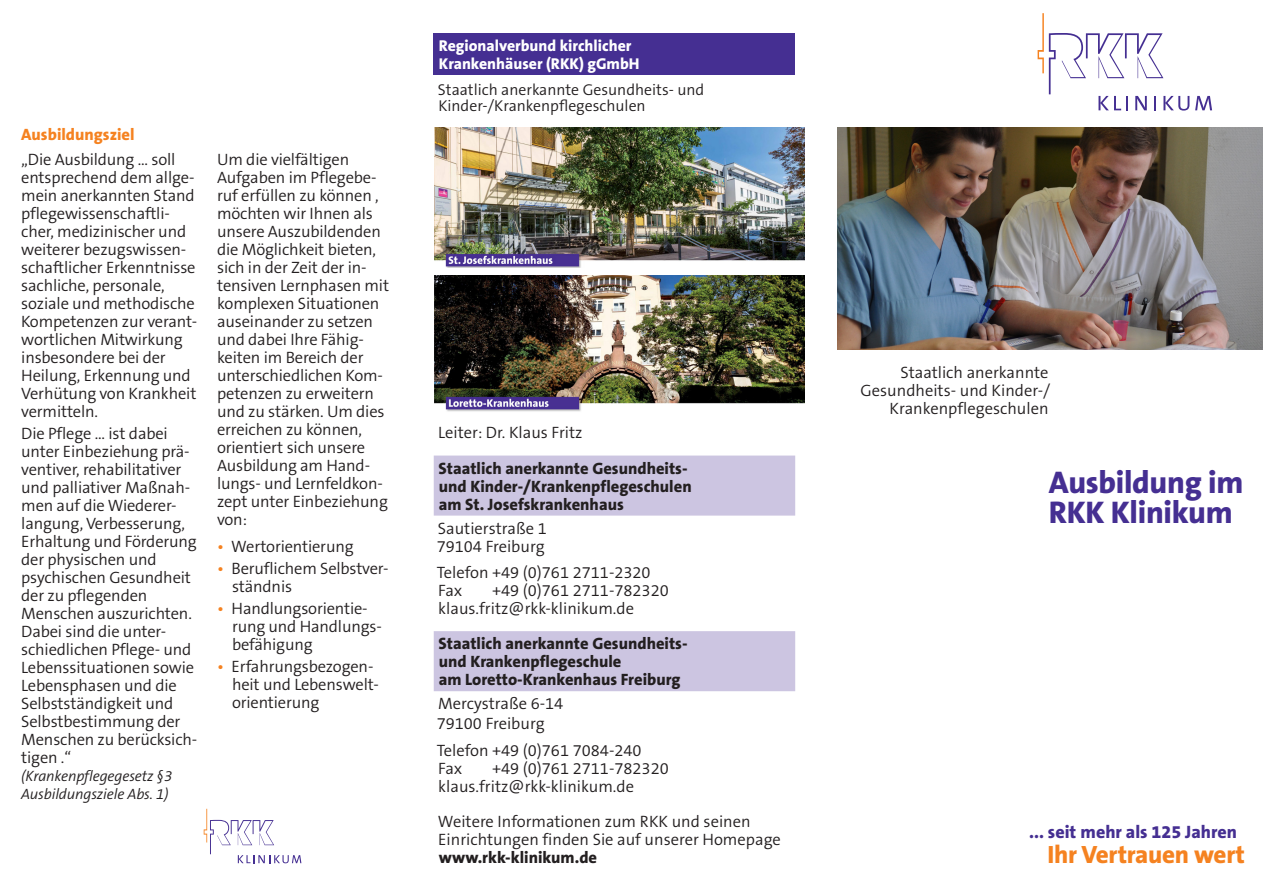
<style>
.page{position:relative;width:1263px;height:893px;background:#fff}
.page>*{position:absolute;margin:0;border:0;box-sizing:border-box;transform-origin:0 0}
.t1{font:800 31.5px/30px "The Sans B8";letter-spacing:-.01em;color:#452f92}
.t2{font:800 25.2px "The Sans B8";letter-spacing:-.01em;color:#f58220}
.t3{font:800 18px "The Sans B8";color:#452f92}
.Fliesstext{font:300 16.5px/18px "The Sans B4";letter-spacing:-.01em;color:#231f20}
.Fliesstext-2{font:800 16.5px/18px "The Sans B8";color:#231f20}
.t4{font:800 16.5px "The Sans B8";color:#f58220}
.Fliesstext-3{font:300 15.75px/15.8px "The Sans B4";color:#231f20}
.Fliesstext-4{font:800 15.75px/18px "The Sans B8";color:#fff}
.t5{font:italic 300 15px/18px "The Sans B4";letter-spacing:-.01em;color:#231f20}
.s1{font-family:"The Sans B5 Plain";font-weight:400;color:#f58220}
.s2{font-family:"The Sans B8";font-weight:800}
</style>
<div class="page">
<img style="left:838px;top:128px;width:425px;height:221px">
<svg style="left:1037px;top:13px;width:152px;height:98px"></svg>
<svg style="left:1195px;top:96px;width:17px;height:14px"></svg>
<svg style="left:204px;top:809px;width:97px;height:54px"></svg>
<div style="left:434px;top:33px;width:361px;height:42px;background:#452f92"></div>
<img style="left:434px;top:276px;width:370px;height:136px">
<img style="left:434px;top:128px;width:370px;height:139px">
<svg style="left:434px;top:456px;width:361px;height:235px;fill:#ccc5e1"></svg>
<p class="t4" style="left:21px;top:125px;width:115px">Ausbildungsziel</p>
<p class="Fliesstext" style="left:21px;top:151px;width:177px">„Die Ausbildung ... soll entsprechend dem allge&shy;mein anerkannten Stand pflegewissenschaftli&shy;cher, medizinischer und weiterer bezugswissen&shy;schaftlicher Erkenntnisse sachliche, personale, soziale und methodische<br>Kompetenzen zur verant&shy;wortlichen Mitwirkung insbesondere bei der<br>Heilung, Erkennung und<br>Verhütung von Krankheit vermitteln.</p>
<p class="Fliesstext" style="left:21px;top:425px;width:177px">Die Pflege ... ist dabei unter Einbeziehung prä&shy;ventiver, rehabilitativer und palliativer Maßnah&shy;men auf die Wiederer&shy;langung, Verbesserung,<br>Erhaltung und Förderung der physischen und psychischen Gesundheit der zu pflegenden<br>Menschen auszurichten.<br>Dabei sind die unter&shy;schiedlichen Pflege- und<br>Lebenssituationen sowie<br>Lebensphasen und die<br>Selbstständigkeit und<br>Selbstbestimmung der<br>Menschen zu berücksich&shy;tigen .“</p>
<p class="t5" style="left:21px;top:768px;width:152px">(Krankenpflegegesetz §3<br>Ausbildungsziele Abs. 1)</p>
<p class="Fliesstext" style="left:217px;top:151px;width:173px">Um die vielfältigen<br>Aufgaben im Pflegebe&shy;ruf erfüllen zu können , möchten wir Ihnen als unsere Auszubildenden die Möglichkeit bieten, sich in der Zeit der in&shy;tensiven Lernphasen mit komplexen Situationen auseinander zu setzen und dabei Ihre Fähig&shy;keiten im Bereich der unterschiedlichen Kom&shy;petenzen zu erweitern und zu stärken. Um dies erreichen zu können, orientiert sich unsere<br>Ausbildung am Hand&shy;lungs- und Lernfeldkon&shy;zept unter Einbeziehung von:</p>
<p class="Fliesstext" style="left:217px;top:538px;width:138px"><span class="s1">•</span> Wertorientierung</p>
<p class="Fliesstext" style="left:232px;top:560px;width:158px;text-indent:-15px"><span class="s1">•</span> Beruflichem Selbstver&shy;ständnis</p>
<p class="Fliesstext" style="left:232px;top:600px;width:151px;text-indent:-15px"><span class="s1">•</span> Handlungsorientie&shy;rung und Handlungs&shy;befähigung</p>
<p class="Fliesstext" style="left:232px;top:658px;width:148px;text-indent:-15px"><span class="s1">•</span> Erfahrungsbezogen&shy;heit und Lebenswelt&shy;orientierung</p>
<p class="Fliesstext-4" style="left:439px;top:37px;width:202px">Regionalverbund kirchlicher<br>Krankenhäuser (RKK) gGmbH</p>
<p class="Fliesstext-3" style="left:438px;top:82px;width:268px">Staatlich anerkannte Gesundheits- und<br>Kinder-/Krankenpflegeschulen</p>
<p class="Fliesstext" style="left:438px;top:424px;width:146px">Leiter: Dr. Klaus Fritz</p>
<p class="Fliesstext-2" style="left:439px;top:459px;width:255px">Staatlich anerkannte Gesundheits&shy;und Kinder-/Krankenpflegeschulen am St. Josefskrankenhaus</p>
<p class="Fliesstext" style="left:437px;top:520px;width:112px">Sautierstraße 1<br>79104 Freiburg</p>
<p class="Fliesstext" style="left:437px;top:564px;width:215px">Telefon +49 (0)761 2711-2320</p>
<p class="Fliesstext" style="left:438px;top:582px;width:26px">Fax</p>
<p class="Fliesstext" style="left:438px;top:582px;width:232px;text-indent:54px">+49 (0)761 2711-782320 klaus.fritz@rkk-klinikum.de</p>
<p class="Fliesstext-2" style="left:439px;top:635px;width:250px">Staatlich anerkannte Gesundheits&shy;und Krankenpflegeschule<br>am Loretto-Krankenhaus Freiburg</p>
<p class="Fliesstext" style="left:437px;top:694px;width:128px;line-height:19.8px">Mercystraße 6-14<br>79100 Freiburg</p>
<p class="Fliesstext" style="left:437px;top:742px;width:206px">Telefon +49 (0)761 7084-240<br>Fax</p>
<p class="Fliesstext" style="left:438px;top:760px;width:232px;text-indent:54px">+49 (0)761 2711-782320 klaus.fritz@rkk-klinikum.de</p>
<p class="Fliesstext" style="left:438px;top:813px;width:344px">Weitere Informationen zum RKK und seinen<br>Einrichtungen finden Sie auf unserer Homepage <span class="s2">www.rkk-klinikum.de</span></p>
<p class="Fliesstext" style="left:861px;top:364px;width:191px;text-align:right">Staatlich anerkannte<br>Gesundheits- und Kinder-/<br>Krankenpflegeschulen</p>
<p class="t1" style="left:1049px;top:468px;width:196px">Ausbildung im<br>RKK Klinikum</p>
<p class="t3" style="left:1029px;top:822px;width:209px">... seit mehr als 125 Jahren</p>
<p class="t2" style="left:1047px;top:841px;width:199px">Ihr Vertrauen wert</p>
</div>
